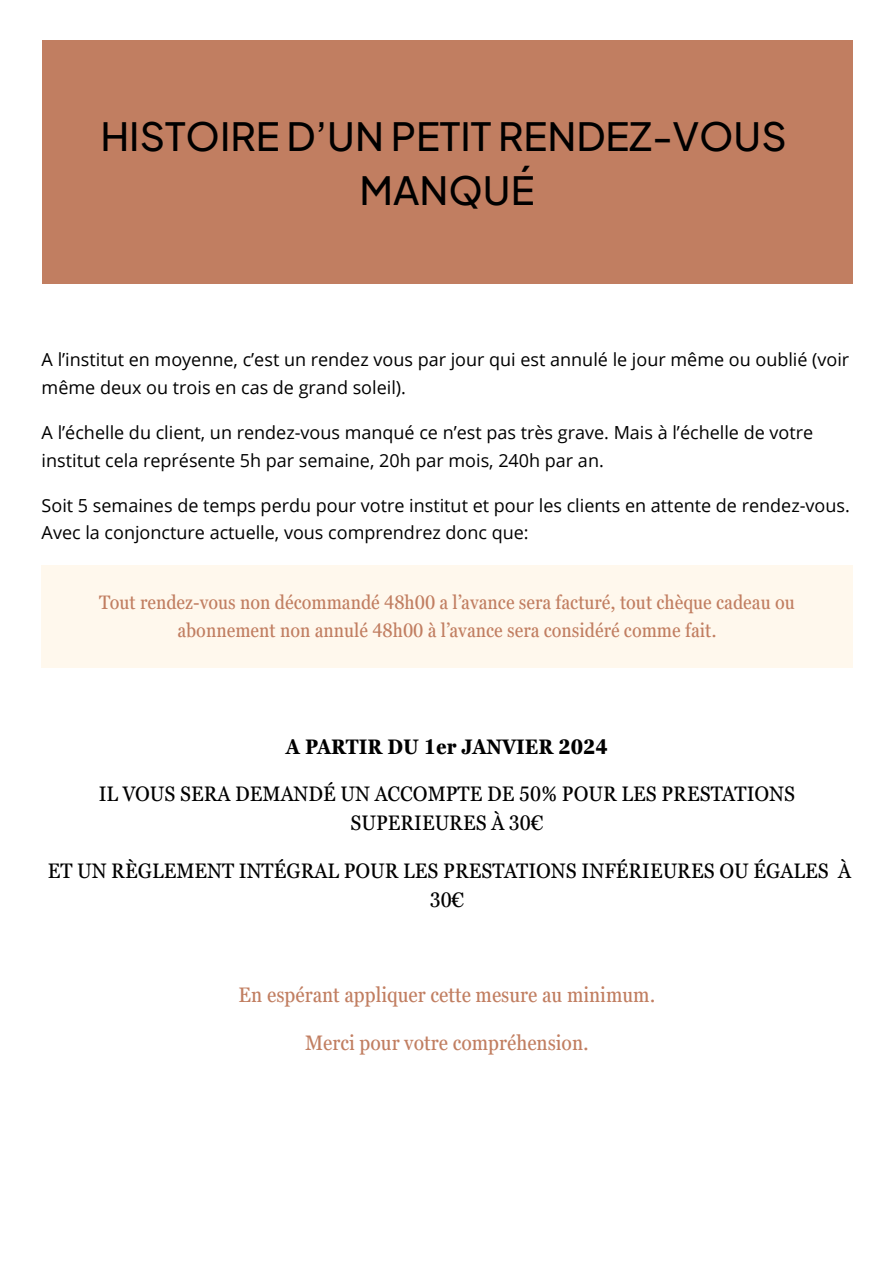
<style>
.page{position:relative;width:894px;height:1263px;background:#fff}
.page>*{position:absolute;margin:0;border:0;box-sizing:border-box;transform-origin:0 0}
.t1{font:500 39.3px "Plus Jakarta Sans";color:#000}
.t2{font:condensed 21px/29.2px "Georgia Pro";color:#000;text-align:center}
.t3{font:condensed 21px "Georgia Pro";color:#c17e61}
.t4{font:700 condensed 21px "Georgia Pro";color:#000}
.t5{font:condensed 19.5px/28.2px "Georgia Pro";color:#c17e61;text-align:center}
.t6{font:18px/28.2px "Open Sans";color:#000}
</style>
<div class="page">
<div style="left:42px;top:40px;width:810px;height:244px;background:#c17e61"></div>
<div style="left:42px;top:566px;width:810px;height:102px;background:#fff8ed"></div>
<p class="t1" style="left:100px;top:110px;width:687px">HISTOIRE D’UN PETIT RENDEZ-VOUS</p>
<p class="t1" style="left:359px;top:165px;width:176px">MANQUÉ</p>
<p class="t6" style="left:42px;top:345px;width:809px">A l’institut en moyenne, c’est un rendez vous par jour qui est annulé le jour même ou oublié (voir même deux ou trois en cas de grand soleil).</p>
<p class="t6" style="left:42px;top:418px;width:772px">A l’échelle du client, un rendez-vous manqué ce n’est pas très grave. Mais à l’échelle de votre institut cela représente 5h par semaine, 20h par mois, 240h par an.</p>
<p class="t6" style="left:42px;top:491px;width:809px;line-height:27px">Soit 5 semaines de temps perdu pour votre institut et pour les clients en attente de rendez-vous.<br>Avec la conjoncture actuelle, vous comprendrez donc que:</p>
<p class="t5" style="left:99px;top:588px;width:697px">Tout rendez-vous non décommandé 48h00 a l’avance sera facturé, tout chèque cadeau ou abonnement non annulé 48h00 à l’avance sera considéré comme fait.</p>
<h1 class="t4" style="left:286px;top:735px;width:323px">A PARTIR DU 1er JANVIER 2024</h1>
<h2 class="t2" style="left:99px;top:779px;width:697px">IL VOUS SERA DEMANDÉ UN ACCOMPTE DE 50% POUR LES PRESTATIONS<br>SUPERIEURES À 30€</h2>
<h2 class="t2" style="left:48px;top:856px;width:804px">ET UN RÈGLEMENT INTÉGRAL POUR LES PRESTATIONS INFÉRIEURES OU ÉGALES À<br>30€</h2>
<h2 class="t3" style="left:238px;top:983px;width:418px">En espérant appliquer cette mesure au minimum.</h2>
<h2 class="t3" style="left:305px;top:1030px;width:285px">Merci pour votre compréhension.</h2>
</div>
